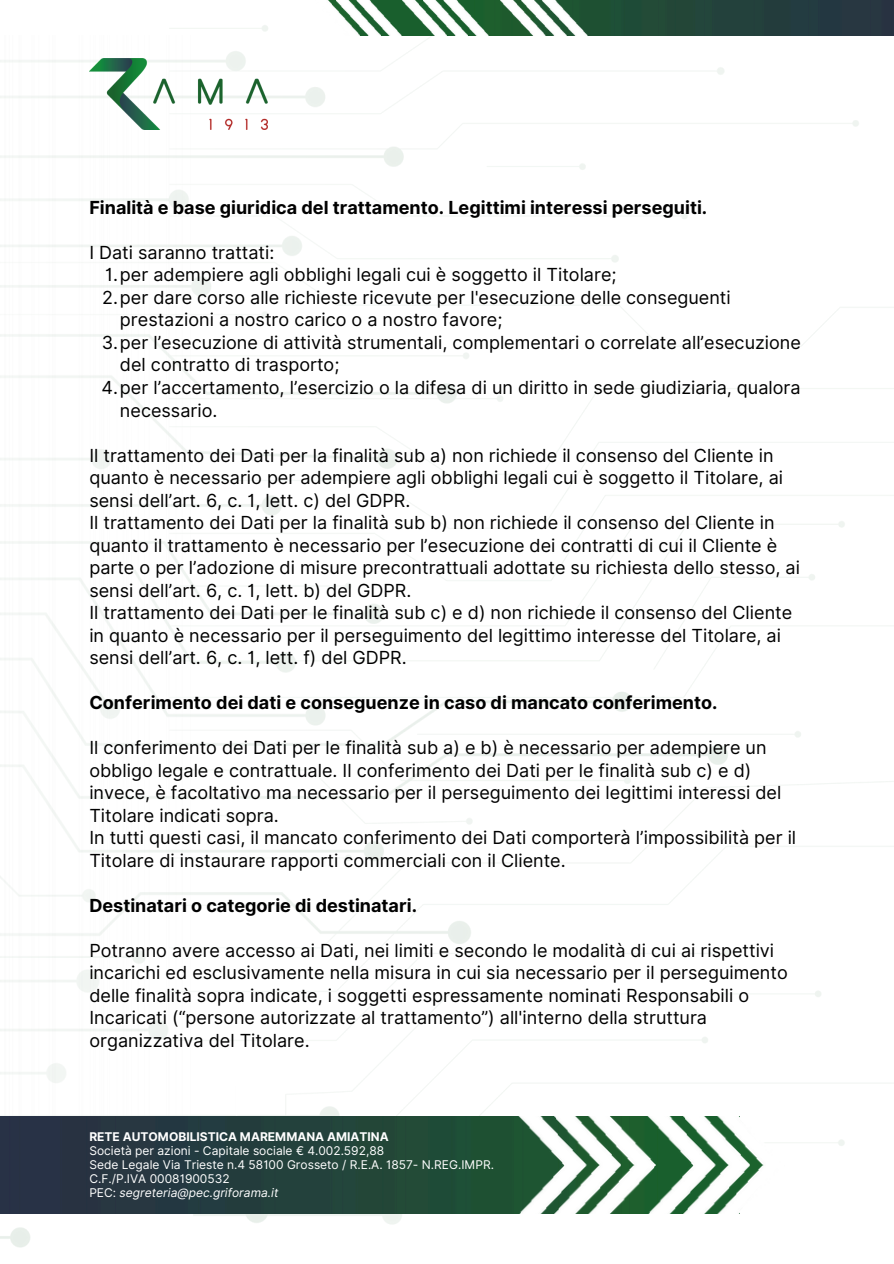
<style>
.page{position:relative;width:894px;height:1264px;background:#fff}
.page>*{position:absolute;margin:0;border:0;box-sizing:border-box;transform-origin:0 0}
.t1{font:18px/22.5px "Inter";color:#000}
.t2{font:700 18px "Inter";color:#000}
.t3{font:12px "Inter";color:#fff}
.t4{font:700 12px "Inter";color:#fff}
.t5{font:italic 12px "Inter";color:#fff}
.s1{font-style:normal}
</style>
<div class="page">
<img style="left:0;top:35px;width:874px;height:1111px">
<img style="left:0;top:1116px;width:510px;height:97px">
<img style="left:510px;top:1116px;width:129px;height:97px">
<img style="left:639px;top:1116px;width:145px;height:97px">
<img style="left:488px;top:0;width:405px;height:35px">
<img style="left:328px;top:0;width:160px;height:35px">
<img style="left:501px;top:0;width:86px;height:35px">
<img style="left:89px;top:58px;width:178px;height:71px">
<h2 class="t2" style="left:89px;top:196px;width:619px">Finalità e base giuridica del trattamento. Legittimi interessi perseguiti.</h2>
<h1 class="t1" style="left:89px;top:241px;width:186px">I Dati saranno trattati:</h1>
<h2 class="t1" style="left:105px;top:264px;width:512px">1.per adempiere agli obblighi legali cui è soggetto il Titolare;</h2>
<h1 class="t1" style="left:120px;top:286px;width:612px;text-indent:-18px">2.per dare corso alle richieste ricevute per l'esecuzione delle conseguenti prestazioni a nostro carico o a nostro favore;</h1>
<h2 class="t1" style="left:120px;top:331px;width:682px;text-indent:-18px">3.per l’esecuzione di attività strumentali, complementari o correlate all’esecuzione del contratto di trasporto;</h2>
<p class="t1" style="left:120px;top:376px;width:682px;text-indent:-18px">4.per l’accertamento, l’esercizio o la difesa di un diritto in sede giudiziaria, qualora necessario.</p>
<p class="t1" style="left:89px;top:444px;width:712px">Il trattamento dei Dati per la finalità sub a) non richiede il consenso del Cliente in quanto è necessario per adempiere agli obblighi legali cui è soggetto il Titolare, ai sensi dell’art. 6, c. 1, lett. c) del GDPR.<br>Il trattamento dei Dati per la finalità sub b) non richiede il consenso del Cliente in quanto il trattamento è necessario per l’esecuzione dei contratti di cui il Cliente è parte o per l’adozione di misure precontrattuali adottate su richiesta dello stesso, ai sensi dell’art. 6, c. 1, lett. b) del GDPR.<br>Il trattamento dei Dati per le finalità sub c) e d) non richiede il consenso del Cliente in quanto è necessario per il perseguimento del legittimo interesse del Titolare, ai sensi dell’art. 6, c. 1, lett. f) del GDPR.</p>
<p class="t2" style="left:89px;top:691px;width:629px">Conferimento dei dati e conseguenze in caso di mancato conferimento.</p>
<p class="t1" style="left:89px;top:736px;width:708px">Il conferimento dei Dati per le finalità sub a) e b) è necessario per adempiere un obbligo legale e contrattuale. Il conferimento dei Dati per le finalità sub c) e d) invece, è facoltativo ma necessario per il perseguimento dei legittimi interessi del Titolare indicati sopra.<br>In tutti questi casi, il mancato conferimento dei Dati comporterà l’impossibilità per il Titolare di instaurare rapporti commerciali con il Cliente.</p>
<p class="t2" style="left:89px;top:894px;width:329px">Destinatari o categorie di destinatari.</p>
<p class="t1" style="left:89px;top:939px;width:699px">Potranno avere accesso ai Dati, nei limiti e secondo le modalità di cui ai rispettivi incarichi ed esclusivamente nella misura in cui sia necessario per il perseguimento delle finalità sopra indicate, i soggetti espressamente nominati Responsabili o Incaricati (“persone autorizzate al trattamento”) all'interno della struttura organizzativa del Titolare.</p>
<p class="t4" style="left:89px;top:1129px;width:301px">RETE AUTOMOBILISTICA MAREMMANA AMIATINA</p>
<p class="t3" style="left:89px;top:1143px;width:296px">Società per azioni - Capitale sociale € 4.002.592,88</p>
<p class="t3" style="left:89px;top:1157px;width:406px">Sede Legale Via Trieste n.4 58100 Grosseto / R.E.A. 1857- N.REG.IMPR.</p>
<h1 class="t3" style="left:89px;top:1171px;width:142px">C.F./P.IVA 00081900532</h1>
<h2 class="t5" style="left:89px;top:1185px;width:190px"><span class="s1">PEC:</span> segreteria@pec.griforama.it</h2>
</div>
